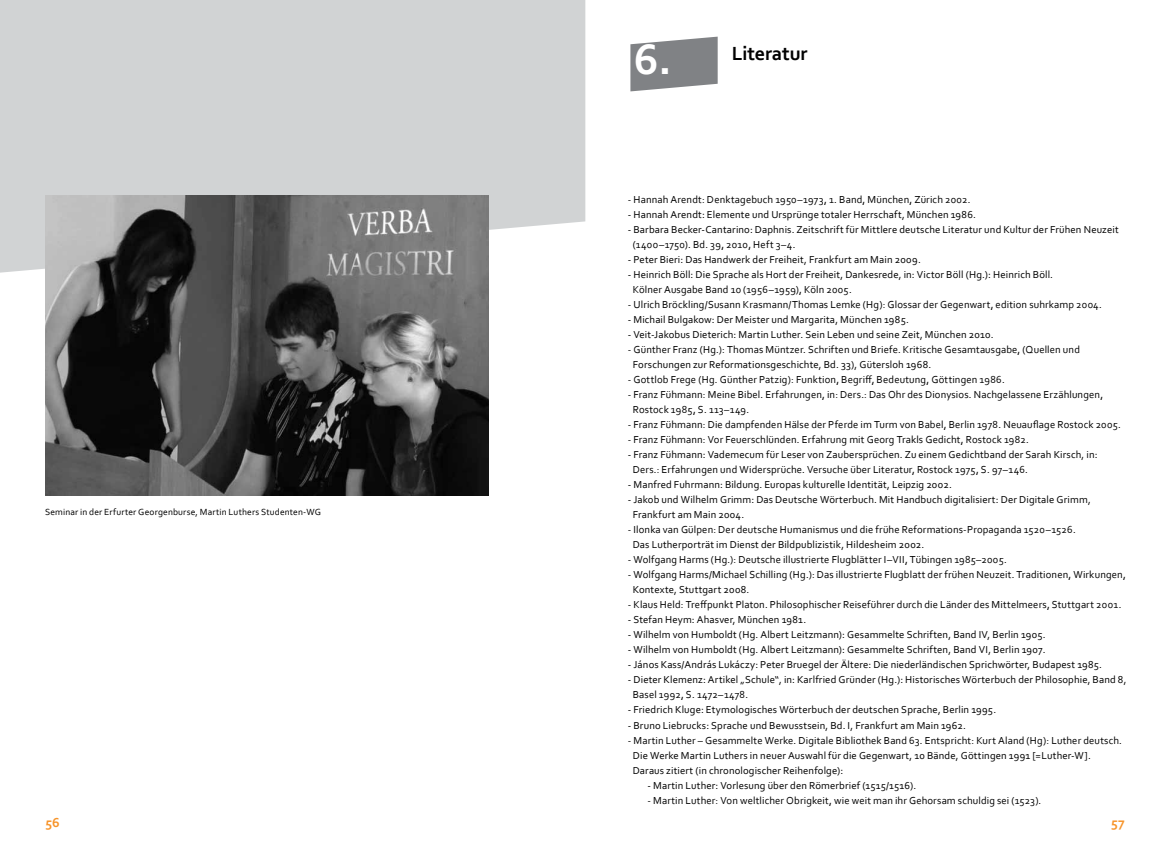
<style>
.page{position:relative;width:1170px;height:851px;background:#fff}
.page>*{position:absolute;margin:0;border:0;box-sizing:border-box;transform-origin:0 0}
.t1{font:700 45px "Corbel";color:#fff}
.t2{font:700 20px "Corbel";letter-spacing:-.005em;color:#000}
.t3{font:700 13.75px "Corbel";color:#f7942a}
.t4{font:10.62px/15px "Corbel 2";letter-spacing:.01em;color:#000}
.t5{font:10.62px/15px "Corbel";letter-spacing:.01em;color:#000}
.t6{font:9.38px "Corbel 2";letter-spacing:.015em;color:#000}
</style>
<div class="page">
<div style="left:0;top:0;width:585px;height:273px;background:#d1d3d4"></div>
<svg style="left:630px;top:37px;width:87px;height:54px;background:#909295"></svg>
<img style="left:45px;top:195px;width:444px;height:300px">
<p class="t6" style="left:45px;top:506px;width:277px">Seminar in der Erfurter Georgenburse, Martin Luthers Studenten-WG</p>
<h1 class="t1" style="left:634px;top:32px;width:39px">6.</h1>
<h2 class="t2" style="left:731px;top:41px;width:77px">Literatur</h2>
<p class="t5" style="left:627px;top:192px;width:344px">- Hannah Arendt: Denktagebuch 1950–1973, 1. Band, München, Zürich 2002.</p>
<p class="t4" style="left:627px;top:207px;width:350px">- Hannah Arendt: Elemente und Ursprünge totaler Herrschaft, München 1986.</p>
<p class="t4" style="left:627px;top:222px;width:492px">- Barbara Becker-Cantarino: Daphnis. Zeitschrift für Mittlere deutsche Literatur und Kultur der Frühen Neuzeit</p>
<p class="t5" style="left:632px;top:237px;width:164px">(1400–1750). Bd. 39, 2010, Heft 3–4.</p>
<p class="t4" style="left:627px;top:252px;width:294px">- Peter Bieri: Das Handwerk der Freiheit, Frankfurt am Main 2009.</p>
<p class="t4" style="left:627px;top:267px;width:426px">- Heinrich Böll: Die Sprache als Hort der Freiheit, Dankesrede, in: Victor Böll (Hg.): Heinrich Böll.</p>
<p class="t5" style="left:632px;top:282px;width:221px">Kölner Ausgabe Band 10 (1956–1959), Köln 2005.</p>
<p class="t5" style="left:627px;top:297px;width:475px">- Ulrich Bröckling/Susann Krasmann/Thomas Lemke (Hg): Glossar der Gegenwart, edition suhrkamp 2004.</p>
<p class="t4" style="left:627px;top:312px;width:282px">- Michail Bulgakow: Der Meister und Margarita, München 1985.</p>
<p class="t4" style="left:627px;top:327px;width:367px">- Veit-Jakobus Dieterich: Martin Luther. Sein Leben und seine Zeit, München 2010.</p>
<p class="t5" style="left:627px;top:342px;width:453px">- Günther Franz (Hg.): Thomas Müntzer. Schriften und Briefe. Kritische Gesamtausgabe, (Quellen und</p>
<p class="t4" style="left:632px;top:357px;width:300px">Forschungen zur Reformationsgeschichte, Bd. 33), Gütersloh 1968.</p>
<p class="t5" style="left:627px;top:372px;width:378px">- Gottlob Frege (Hg. Günther Patzig): Funktion, Begriff, Bedeutung, Göttingen 1986.</p>
<p class="t5" style="left:632px;top:387px;width:472px;text-indent:-5px">- Franz Fühmann: Meine Bibel. Erfahrungen, in: Ders.: Das Ohr des Dionysios. Nachgelassene Erzählungen,<br>Rostock 1985, S. 113–149.</p>
<p class="t5" style="left:627px;top:417px;width:495px">- Franz Fühmann: Die dampfenden Hälse der Pferde im Turm von Babel, Berlin 1978. Neuauflage Rostock 2005.</p>
<p class="t5" style="left:627px;top:432px;width:402px">- Franz Fühmann: Vor Feuerschlünden. Erfahrung mit Georg Trakls Gedicht, Rostock 1982.</p>
<p class="t4" style="left:627px;top:447px;width:471px">- Franz Fühmann: Vademecum für Leser von Zaubersprüchen. Zu einem Gedichtband der Sarah Kirsch, in:</p>
<p class="t5" style="left:632px;top:462px;width:397px">Ders.: Erfahrungen und Widersprüche. Versuche über Literatur, Rostock 1975, S. 97–146.</p>
<p class="t4" style="left:627px;top:477px;width:325px">- Manfred Fuhrmann: Bildung. Europas kulturelle Identität, Leipzig 2002.</p>
<p class="t4" style="left:632px;top:492px;width:459px;text-indent:-5px">- Jakob und Wilhelm Grimm: Das Deutsche Wörterbuch. Mit Handbuch digitalisiert: Der Digitale Grimm,<br>Frankfurt am Main 2004.</p>
<p class="t5" style="left:627px;top:522px;width:449px">- Ilonka van Gülpen: Der deutsche Humanismus und die frühe Reformations-Propaganda 1520–1526.</p>
<p class="t4" style="left:632px;top:537px;width:293px">Das Lutherporträt im Dienst der Bildpublizistik, Hildesheim 2002.</p>
<p class="t5" style="left:627px;top:552px;width:380px">- Wolfgang Harms (Hg.): Deutsche illustrierte Flugblätter I–VII, Tübingen 1985–2005.</p>
<p class="t5" style="left:627px;top:567px;width:499px">- Wolfgang Harms/Michael Schilling (Hg.): Das illustrierte Flugblatt der frühen Neuzeit. Traditionen, Wirkungen,</p>
<p class="t4" style="left:632px;top:582px;width:118px">Kontexte, Stuttgart 2008.</p>
<p class="t5" style="left:627px;top:597px;width:495px">- Klaus Held: Treffpunkt Platon. Philosophischer Reiseführer durch die Länder des Mittelmeers, Stuttgart 2001.</p>
<p class="t4" style="left:627px;top:612px;width:180px">- Stefan Heym: Ahasver, München 1981.</p>
<p class="t4" style="left:627px;top:627px;width:419px">- Wilhelm von Humboldt (Hg. Albert Leitzmann): Gesammelte Schriften, Band IV, Berlin 1905.</p>
<p class="t4" style="left:627px;top:642px;width:419px">- Wilhelm von Humboldt (Hg. Albert Leitzmann): Gesammelte Schriften, Band VI, Berlin 1907.</p>
<p class="t4" style="left:627px;top:657px;width:476px">- János Kass/András Lukáczy: Peter Bruegel der Ältere: Die niederländischen Sprichwörter, Budapest 1985.</p>
<p class="t4" style="left:627px;top:672px;width:500px">- Dieter Klemenz: Artikel „Schule“, in: Karlfried Gründer (Hg.): Historisches Wörterbuch der Philosophie, Band 8,</p>
<p class="t5" style="left:632px;top:687px;width:117px">Basel 1992, S. 1472–1478.</p>
<p class="t4" style="left:627px;top:702px;width:370px">- Friedrich Kluge: Etymologisches Wörterbuch der deutschen Sprache, Berlin 1995.</p>
<p class="t4" style="left:627px;top:717px;width:339px">- Bruno Liebrucks: Sprache und Bewusstsein, Bd. I, Frankfurt am Main 1962.</p>
<p class="t5" style="left:627px;top:732px;width:495px">- Martin Luther – Gesammelte Werke. Digitale Bibliothek Band 63. Entspricht: Kurt Aland (Hg): Luther deutsch.</p>
<p class="t4" style="left:632px;top:747px;width:459px">Die Werke Martin Luthers in neuer Auswahl für die Gegenwart, 10 Bände, Göttingen 1991 [=Luther-W].<br>Daraus zitiert (in chronologischer Reihenfolge):</p>
<p class="t4" style="left:647px;top:777px;width:270px">- Martin Luther: Vorlesung über den Römerbrief (1515/1516).</p>
<p class="t5" style="left:647px;top:792px;width:395px">- Martin Luther: Von weltlicher Obrigkeit, wie weit man ihr Gehorsam schuldig sei (1523).</p>
<p class="t3" style="left:45px;top:814px;width:16px">56</p>
<p class="t3" style="left:1111px;top:814px;width:15px">57</p>
</div>
